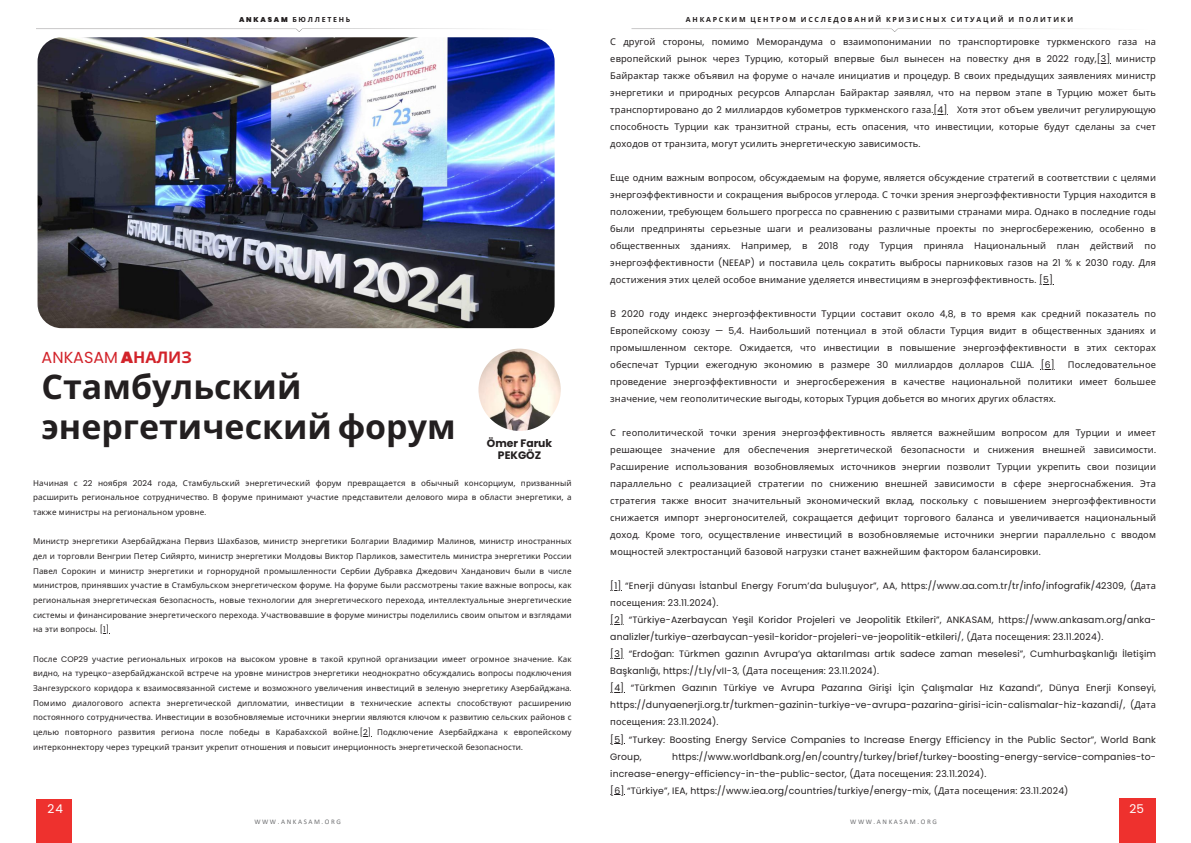
<style>
.page{position:relative;width:1191px;height:843px;background:#fff}
.page>*{position:absolute;margin:0;border:0;box-sizing:border-box;transform-origin:0 0}
.t1{font:700 33.9px/39.8px "Noto Sans";color:#231f20}
.t2{font:16px "Poppins";color:#d2232a}
.t3{font:12px "Poppins";color:#fff}
.t4{font:700 10.8px/12px "Poppins";color:#231f20;text-align:center}
.t5{font:9.3px/17px "Noto Sans";letter-spacing:.015em;color:#231f20;text-align:justify}
.t6{font:9.3px/17px "Poppins";letter-spacing:.015em;color:#231f20}
.t7{font:8px/14.7px "Noto Sans";letter-spacing:.015em;color:#231f20;text-align:justify}
.t8{font:700 7px "Noto Sans";letter-spacing:.25em;color:#231f20}
.t9{font:7px "Calibri";letter-spacing:.225em;color:#6d6e70}
.s1{font-family:"Poppins";font-weight:900}
.s2{font-weight:900}
.s3{font-family:"Noto Sans";font-weight:700}
.s4{font-family:"Poppins"}
.s5{font-family:"Noto Sans"}
</style>
<div class="page">
<div style="left:36px;top:798px;width:35px;height:44px;background:#ee312e"></div>
<div style="left:1119px;top:798px;width:36px;height:44px;background:#ee312e"></div>
<img style="left:38px;top:37px;width:516px;height:291px">
<img style="left:478px;top:348px;width:82px;height:83px;border-radius:50%">
<p class="t8" style="left:239px;top:14px;width:113px"><span class="s1">ANKASAM</span> БЮЛЛЕТЕНЬ</p>
<p class="t8" style="left:686px;top:15px;width:388px">АНКАРСКИМ ЦЕНТРОМ ИССЛЕДОВАНИЙ КРИЗИСНЫХ СИТУАЦИЙ И ПОЛИТИКИ</p>
<h2 class="t2" style="left:42px;top:346px;width:152px">ANKASAM <span class="s2">A</span><span class="s3">НАЛИЗ</span></h2>
<h1 class="t1" style="left:42px;top:366px;width:415px">Стамбульский энергетический форум</h1>
<p class="t4" style="left:487px;top:437px;width:67px">Ömer Faruk<br>PEKGÖZ</p>
<p class="t7" style="left:33px;top:475px;width:540px">Начиная с <span class="s4">22</span> ноября <span class="s4">2024</span> года<span class="s4">,</span> Стамбульский энергетический форум превращается в обычный консорциум<span class="s4">,</span> призванный расширить региональное сотрудничество<span class="s4">.</span> В форуме принимают участие представители делового мира в области энергетики<span class="s4">,</span> а также министры на региональном уровне<span class="s4">.</span></p>
<p class="t7" style="left:33px;top:533px;width:540px">Министр энергетики Азербайджана Первиз Шахбазов<span class="s4">,</span> министр энергетики Болгарии Владимир Малинов<span class="s4">,</span> министр иностранных дел и торговли Венгрии Петер Сийярто<span class="s4">,</span> министр энергетики Молдовы Виктор Парликов<span class="s4">,</span> заместитель министра энергетики России Павел Сорокин и министр энергетики и горнорудной промышленности Сербии Дубравка Джедович Ханданович были в числе министров<span class="s4">,</span> принявших участие в Стамбульском энергетическом форуме<span class="s4">.</span> На форуме были рассмотрены такие важные вопросы<span class="s4">,</span> как региональная энергетическая безопасность<span class="s4">,</span> новые технологии для энергетического перехода<span class="s4">,</span> интеллектуальные энергетические системы и финансирование энергетического перехода<span class="s4">.</span> Участвовавшие в форуме министры поделились своим опытом и взглядами на эти вопросы<span class="s4">. [1]</span></p>
<p class="t7" style="left:33px;top:651px;width:540px">После <span class="s4">COP29</span> участие региональных игроков на высоком уровне в такой крупной организации имеет огромное значение<span class="s4">.</span> Как видно<span class="s4">,</span> на турецко<span class="s4">-</span>азербайджанской встрече на уровне министров энергетики неоднократно обсуждались вопросы подключения Зангезурского коридора к взаимосвязанной системе и возможного увеличения инвестиций в зеленую энергетику Азербайджана<span class="s4">.<br></span>Помимо диалогового аспекта энергетической дипломатии<span class="s4">,</span> инвестиции в технические аспекты способствуют расширению постоянного сотрудничества<span class="s4">.</span> Инвестиции в возобновляемые источники энергии являются ключом к развитию сельских районов с целью повторного развития региона после победы в Карабахской войне<span class="s4">.[2]</span> Подключение Азербайджана к европейскому интерконнектору через турецкий транзит укрепит отношения и повысит инерционность энергетической безопасности<span class="s4">.</span></p>
<p class="t5" style="left:610px;top:33px;width:547px">С другой стороны<span class="s4">,</span> помимо Меморандума о взаимопонимании по транспортировке туркменского газа на европейский рынок через Турцию<span class="s4">,</span> который впервые был вынесен на повестку дня в <span class="s4">2022</span> году<span class="s4">,[3]</span> министр Байрактар также объявил на форуме о начале инициатив и процедур<span class="s4">.</span> В своих предыдущих заявлениях министр энергетики и природных ресурсов Алпарслан Байрактар заявлял<span class="s4">,</span> что на первом этапе в Турцию может быть транспортировано до <span class="s4">2</span> миллиардов кубометров туркменского газа<span class="s4">.[4]</span> Хотя этот объем увеличит регулирующую способность Турции как транзитной страны<span class="s4">,</span> есть опасения<span class="s4">,</span> что инвестиции<span class="s4">,</span> которые будут сделаны за счет доходов от транзита<span class="s4">,</span> могут усилить энергетическую зависимость<span class="s4">.</span></p>
<p class="t5" style="left:610px;top:169px;width:547px">Еще одним важным вопросом<span class="s4">,</span> обсуждаемым на форуме<span class="s4">,</span> является обсуждение стратегий в соответствии с целями энергоэффективности и сокращения выбросов углерода<span class="s4">.</span> С точки зрения энергоэффективности Турция находится в положении<span class="s4">,</span> требующем большего прогресса по сравнению с развитыми странами мира<span class="s4">.</span> Однако в последние годы были предприняты серьезные шаги и реализованы различные проекты по энергосбережению<span class="s4">,</span> особенно в общественных зданиях<span class="s4">.</span> Например<span class="s4">,</span> в <span class="s4">2018</span> году Турция приняла Национальный план действий по энергоэффективности <span class="s4">(NEEAP)</span> и поставила цель сократить выбросы парниковых газов на <span class="s4">21 %</span> к <span class="s4">2030</span> году<span class="s4">.</span> Для достижения этих целей особое внимание уделяется инвестициям в энергоэффективность<span class="s4">. [5]</span></p>
<p class="t5" style="left:610px;top:305px;width:547px">В <span class="s4">2020</span> году индекс энергоэффективности Турции составит около <span class="s4">4,8,</span> в то время как средний показатель по Европейскому союзу <span class="s4">— 5,4.</span> Наибольший потенциал в этой области Турция видит в общественных зданиях и промышленном секторе<span class="s4">.</span> Ожидается<span class="s4">,</span> что инвестиции в повышение энергоэффективности в этих секторах обеспечат Турции ежегодную экономию в размере <span class="s4">30</span> миллиардов долларов США<span class="s4">. [6]</span></p>
<p class="t5" style="left:610px;top:356px;width:547px;text-indent:457px">Последовательное проведение энергоэффективности и энергосбережения в качестве национальной политики имеет большее значение<span class="s4">,</span> чем геополитические выгоды<span class="s4">,</span> которых Турция добьется во многих других областях<span class="s4">.</span></p>
<p class="t5" style="left:610px;top:424px;width:547px">С геополитической точки зрения энергоэффективность является важнейшим вопросом для Турции и имеет решающее значение для обеспечения энергетической безопасности и снижения внешней зависимости<span class="s4">.<br></span>Расширение использования возобновляемых источников энергии позволит Турции укрепить свои позиции параллельно с реализацией стратегии по снижению внешней зависимости в сфере энергоснабжения<span class="s4">.</span> Эта стратегия также вносит значительный экономический вклад<span class="s4">,</span> поскольку с повышением энергоэффективности снижается импорт энергоносителей<span class="s4">,</span> сокращается дефицит торгового баланса и увеличивается национальный доход<span class="s4">.</span> Кроме того<span class="s4">,</span> осуществление инвестиций в возобновляемые источники энергии параллельно с вводом мощностей электростанций базовой нагрузки станет важнейшим фактором балансировки<span class="s4">.</span></p>
<p class="t6" style="left:610px;top:577px;width:547px">[1] “Enerji dünyası İstanbul Energy Forum’da buluşuyor”, AA, https://www.aa.com.tr/tr/info/infografik/42309, (<span class="s5">Дата посещения</span>: 23.11.2024).<br>[2] “Türkiye-Azerbaycan Yeşil Koridor Projeleri ve Jeopolitik Etkileri”, ANKASAM, https://www.ankasam.org/anka&shy;analizler/turkiye-azerbaycan-yesil-koridor-projeleri-ve-jeopolitik-etkileri/, (<span class="s5">Дата посещения</span>: 23.11.2024).<br>[3] “Erdoğan: Türkmen gazının Avrupa’ya aktarılması artık sadece zaman meselesi”, Cumhurbaşkanlığı İletişim Başkanlığı, https://t.ly/vII-3, (<span class="s5">Дата посещения</span>: 23.11.2024).<br>[4] “Türkmen Gazının Türkiye ve Avrupa Pazarına Girişi İçin Çalışmalar Hız Kazandı”, Dünya Enerji Konseyi, https://dunyaenerji.org.tr/turkmen-gazinin-turkiye-ve-avrupa-pazarina-girisi-icin-calismalar-hiz-kazandi/, (<span class="s5">Дата посещения</span>: 23.11.2024).<br>[5] “Turkey: Boosting Energy Service Companies to Increase Energy Efficiency in the Public Sector”, World Bank Group,</p>
<p class="t6" style="left:610px;top:747px;width:547px;text-indent:62px">https://www.worldbank.org/en/country/turkey/brief/turkey-boosting-energy-service-companies-to&shy;increase-energy-efficiency-in-the-public-sector, (<span class="s5">Дата посещения</span>: 23.11.2024).<br>[6] “Türkiye”, IEA, https://www.iea.org/countries/turkiye/energy-mix, (<span class="s5">Дата посещения</span>: 23.11.2024)</p>
<p class="t3" style="left:47px;top:800px;width:17px">24</p>
<p class="t3" style="left:1129px;top:800px;width:16px">25</p>
<p class="t9" style="left:254px;top:818px;width:88px">WWW.ANKASAM.ORG</p>
<p class="t9" style="left:850px;top:818px;width:88px">WWW.ANKASAM.ORG</p>
</div>
